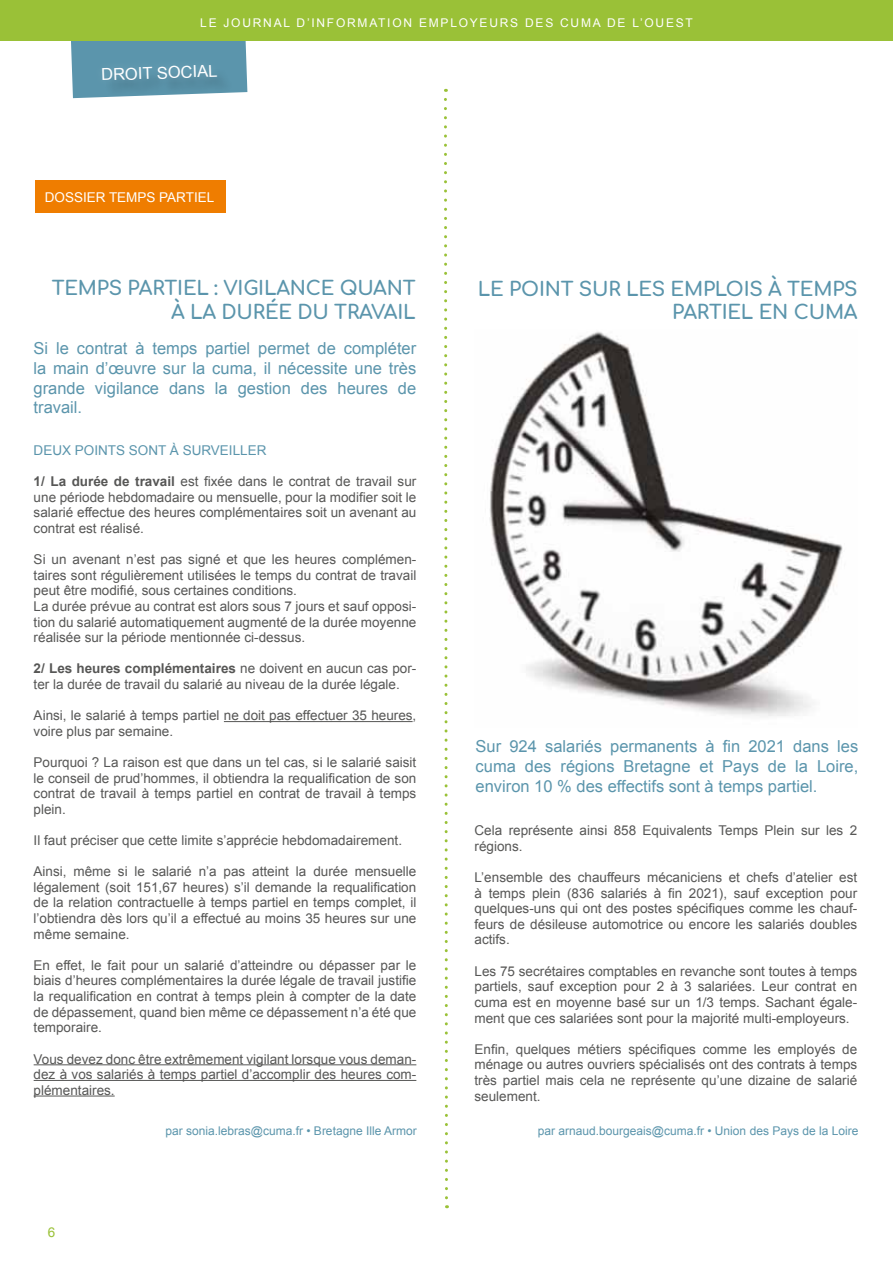
<style>
.page{position:relative;width:893px;height:1263px;background:#fff}
.page>*{position:absolute;margin:0;border:0;box-sizing:border-box;transform-origin:0 0}
.t1{font:700 19.5px/23.4px "Comfortaa";letter-spacing:-.01em;color:#5b95ac;text-align:right}
.t2{font:16.5px/19.8px "Arial";color:#5b95ac;text-align:justify}
.t3{font:16.5px "Arial";color:#fff}
.t4{font:13.5px/15.6px "Arial";color:#575756;text-align:justify}
.t5{font:13.5px "Arial";color:#5b95ac}
.t6{font:13.5px "Arial";color:#fff}
.t7{font:13.5px "Arial";color:#9ac137}
.t8{font:12px "Arial";color:#5b95ac}
.t9{font:12px "Arial";letter-spacing:.145em;color:#fff}
.s1{font-weight:700}
</style>
<div class="page">
<svg style="left:71px;top:40px;width:176px;height:58px;background:#659aad"></svg>
<svg style="left:444px;top:89px;width:5px;height:1119px"></svg>
<div style="left:0;top:0;width:893px;height:40px;background:#9ac137"></div>
<div style="left:35px;top:180px;width:190px;height:33px;background:#ef7d00"></div>
<hr style="left:224px;top:721px;width:189px;height:1px;background:#575756">
<hr style="left:34px;top:1064px;width:382px;height:1px;background:#575756">
<hr style="left:34px;top:1080px;width:382px;height:1px;background:#575756">
<hr style="left:34px;top:1095px;width:81px;height:1px;background:#575756">
<img style="left:489px;top:331px;width:354px;height:386px">
<p class="t9" style="left:200px;top:15px;width:494px">LE JOURNAL D’INFORMATION EMPLOYEURS DES CUMA DE L’OUEST</p>
<p class="t3" style="left:101px;top:64px;width:118px;rotate:-2deg">DROIT SOCIAL</p>
<p class="t6" style="left:45px;top:188px;width:171px">DOSSIER TEMPS PARTIEL</p>
<h1 class="t1" style="left:52px;top:274px;width:365px">TEMPS PARTIEL : VIGILANCE QUANT<br>À LA DURÉE DU TRAVAIL</h1>
<p class="t2" style="left:34px;top:338px;width:384px">Si le contrat à temps partiel permet de compléter la main d’œuvre sur la cuma, il nécessite une très grande vigilance dans la gestion des heures de travail.</p>
<h1 class="t1" style="left:478px;top:274px;width:381px">LE POINT SUR LES EMPLOIS À TEMPS<br>PARTIEL EN CUMA</h1>
<p class="t5" style="left:34px;top:441px;width:234px">DEUX POINTS SONT À SURVEILLER</p>
<p class="t4" style="left:34px;top:474px;width:384px"><span class="s1">1/ La durée de travail</span> est fixée dans le contrat de travail sur une période hebdomadaire ou mensuelle, pour la modifier soit le salarié effectue des heures complémentaires soit un avenant au contrat est réalisé.</p>
<p class="t4" style="left:34px;top:552px;width:384px;text-align:left">Si un avenant n’est pas signé et que les heures complémen&shy;taires sont régulièrement utilisées le temps du contrat de travail peut être modifié, sous certaines conditions.<br>La durée prévue au contrat est alors sous 7 jours et sauf opposi&shy;tion du salarié automatiquement augmenté de la durée moyenne réalisée sur la période mentionnée ci-dessus.</p>
<p class="t4" style="left:34px;top:661px;width:384px"><span class="s1">2/ Les heures complémentaires</span> ne doivent en aucun cas por&shy;ter la durée de travail du salarié au niveau de la durée légale.</p>
<p class="t4" style="left:34px;top:708px;width:384px">Ainsi, le salarié à temps partiel ne doit pas effectuer 35 heures, voire plus par semaine.</p>
<p class="t4" style="left:34px;top:755px;width:384px">Pourquoi ? La raison est que dans un tel cas, si le salarié saisit le conseil de prud’hommes, il obtiendra la requalification de son contrat de travail à temps partiel en contrat de travail à temps plein.</p>
<p class="t4" style="left:34px;top:833px;width:370px">Il faut préciser que cette limite s’apprécie hebdomadairement.</p>
<p class="t4" style="left:34px;top:864px;width:384px">Ainsi, même si le salarié n’a pas atteint la durée mensuelle légalement (soit 151,67 heures) s’il demande la requalification de la relation contractuelle à temps partiel en temps complet, il l’obtiendra dès lors qu’il a effectué au moins 35 heures sur une même semaine.</p>
<p class="t4" style="left:34px;top:957px;width:384px">En effet, le fait pour un salarié d’atteindre ou dépasser par le biais d’heures complémentaires la durée légale de travail justifie la requalification en contrat à temps plein à compter de la date de dépassement, quand bien même ce dépassement n’a été que temporaire.</p>
<p class="t4" style="left:34px;top:1051px;width:384px">Vous devez donc être extrêmement vigilant lorsque vous deman&shy;dez à vos salariés à temps partiel d’accomplir des heures com&shy;plémentaires.</p>
<p class="t8" style="left:166px;top:1123px;width:253px">par sonia.lebras@cuma.fr • Bretagne Ille Armor</p>
<p class="t8" style="left:538px;top:1123px;width:322px">par arnaud.bourgeais@cuma.fr • Union des Pays de la Loire</p>
<p class="t2" style="left:476px;top:736px;width:384px">Sur 924 salariés permanents à fin 2021 dans les cuma des régions Bretagne et Pays de la Loire, environ 10 % des effectifs sont à temps partiel.</p>
<p class="t4" style="left:475px;top:823px;width:384px">Cela représente ainsi 858 Equivalents Temps Plein sur les 2 régions.</p>
<p class="t4" style="left:475px;top:870px;width:384px">L’ensemble des chauffeurs mécaniciens et chefs d’atelier est à temps plein (836 salariés à fin 2021), sauf exception pour quelques-uns qui ont des postes spécifiques comme les chauf&shy;feurs de désileuse automotrice ou encore les salariés doubles actifs.</p>
<p class="t4" style="left:475px;top:963px;width:384px">Les 75 secrétaires comptables en revanche sont toutes à temps partiels, sauf exception pour 2 à 3 salariées. Leur contrat en cuma est en moyenne basé sur un 1/3 temps. Sachant égale&shy;ment que ces salariées sont pour la majorité multi-employeurs.</p>
<p class="t4" style="left:475px;top:1041px;width:384px">Enfin, quelques métiers spécifiques comme les employés de ménage ou autres ouvriers spécialisés ont des contrats à temps très partiel mais cela ne représente qu’une dizaine de salarié seulement.</p>
<p class="t7" style="left:48px;top:1223px;width:9px">6</p>
</div>
